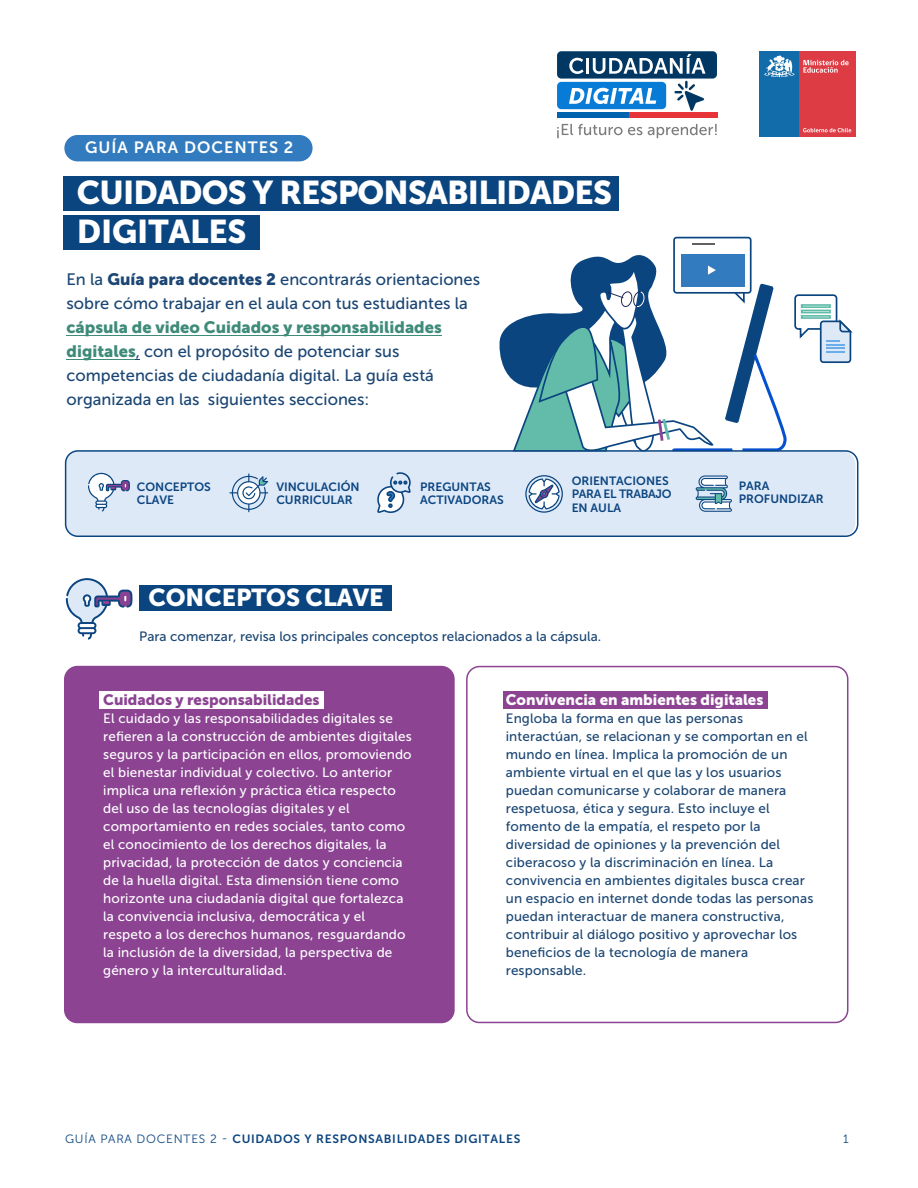
<style>
.page{position:relative;width:918px;height:1188px;background:#fff}
.page>*{position:absolute;margin:0;border:0;box-sizing:border-box;transform-origin:0 0}
.t1{font:32.85px/39.3px "Museo Sans 900";letter-spacing:-.025em;color:#fff}
.t2{font:24.3px "Museo Sans 900";letter-spacing:-.005em;color:#fff}
.t3{font:16.5px/24px "Museo Sans 500";color:#1b4673}
.t4{font:16.5px "Museo Sans 900";color:#3f8b7a}
.t5{font:16.35px "Museo Sans 700";letter-spacing:.06em;color:#fff}
.t6{font:15px "Museo Sans 900";color:#fff}
.t7{font:15px "Museo Sans 900";color:#8b4392}
.t8{font:13.5px/18px "Museo Sans 500";letter-spacing:.01em;color:#1b4673}
.t9{font:13.5px/18px "Museo Sans 500";letter-spacing:.01em;color:#fff}
.t10{font:12px/13.5px "Museo Sans 700";color:#0b4580}
.t11{font:12px "Museo Sans 700";letter-spacing:.06em;color:#0b4580}
.t12{font:12px "Museo Sans 300";color:#0b4580}
.s1{font-family:"Museo Sans 900"}
.s2{font-family:"Museo Sans 900";color:#3f8b7a}
.s3{font-family:"Museo Sans 300"}
</style>
<div class="page">
<div style="left:760px;top:51px;width:39px;height:86px;background:#126caa"></div>
<div style="left:799px;top:51px;width:57px;height:86px;background:#de3c45"></div>
<svg style="left:803px;top:128px;width:48px;height:4px"></svg>
<svg style="left:764px;top:55px;width:31px;height:22px"></svg>
<svg style="left:803px;top:60px;width:46px;height:13px"></svg>
<div style="left:557px;top:51px;width:160px;height:28px;background:#003863;border-radius:4px"></div>
<div style="left:557px;top:82px;width:109px;height:27px;background:#087bd7;border-radius:4px"></div>
<svg style="left:569px;top:58px;width:15px;height:16px"></svg>
<hr style="left:586px;top:58px;width:3px;height:16px;background:#fff">
<svg style="left:593px;top:54px;width:113px;height:20px"></svg>
<svg style="left:569px;top:88px;width:87px;height:16px"></svg>
<svg style="left:557px;top:124px;width:85px;height:14px"></svg>
<svg style="left:648px;top:124px;width:69px;height:14px"></svg>
<div style="left:557px;top:113px;width:72px;height:5px;background:#0063af"></div>
<div style="left:629px;top:113px;width:88px;height:5px;background:#e73439"></div>
<svg style="left:674px;top:81px;width:31px;height:30px"></svg>
<div style="left:65px;top:667px;width:389px;height:355px;background:#8b4392;border-radius:13px"></div>
<svg style="left:66px;top:578px;width:67px;height:62px"></svg>
<div style="left:64px;top:135px;width:249px;height:26px;background:#327bbe;border-radius:13px"></div>
<div style="left:64px;top:176px;width:555px;height:34px;background:#0b4580"></div>
<div style="left:64px;top:215px;width:196px;height:34px;background:#0b4580"></div>
<div style="left:139px;top:585px;width:253px;height:26px;background:#0b4580"></div>
<div style="left:64px;top:666px;width:391px;height:357px;border:2px solid #8b4392;border-radius:13px"></div>
<div style="left:466px;top:666px;width:382px;height:357px;border:2px solid #8b4392;border-radius:13px"></div>
<div style="left:673px;top:237px;width:79px;height:57px;border:2px solid #0b4580;border-radius:3px"></div>
<hr style="left:692px;top:243px;width:23px;height:2px;background:#606060">
<div style="left:66px;top:451px;width:789px;height:85px;background:#dee9f7;border-radius:13px"></div>
<svg style="left:88px;top:473px;width:42px;height:39px"></svg>
<div style="left:65px;top:450px;width:793px;height:87px;border:2px solid #0b4580;border-radius:12px"></div>
<svg style="left:229px;top:473px;width:39px;height:39px"></svg>
<svg style="left:377px;top:472px;width:34px;height:41px"></svg>
<svg style="left:498px;top:250px;width:357px;height:263px"></svg>
<div style="left:99px;top:692px;width:225px;height:17px;background:#fff"></div>
<div style="left:503px;top:692px;width:265px;height:17px;background:#8b4392"></div>
<hr style="left:67px;top:335px;width:375px;height:1px;background:#3f8b7a">
<hr style="left:67px;top:360px;width:69px;height:1px;background:#3f8b7a">
<p class="t5" style="left:85px;top:138px;width:210px">GUÍA PARA DOCENTES 2</p>
<h1 class="t1" style="left:77px;top:173px;width:537px">CUIDADOS Y RESPONSABILIDADES<br>DIGITALES</h1>
<p class="t3" style="left:67px;top:267px;width:415px">En la <span class="s1">Guía para docentes 2</span> encontrarás orientaciones sobre cómo trabajar en el aula con tus estudiantes la</p>
<p class="t4" style="left:67px;top:318px;width:377px">cápsula de video Cuidados y responsabilidades</p>
<p class="t3" style="left:67px;top:340px;width:369px"><span class="s2">digitales</span>, con el propósito de potenciar sus competencias de ciudadanía digital. La guía está organizada en las siguientes secciones:</p>
<p class="t10" style="left:137px;top:480px;width:76px">CONCEPTOS<br>CLAVE</p>
<p class="t10" style="left:276px;top:480px;width:85px">VINCULACIÓN<br>CURRICULAR</p>
<p class="t10" style="left:420px;top:480px;width:85px">PREGUNTAS<br>ACTIVADORAS</p>
<p class="t10" style="left:572px;top:474px;width:102px">ORIENTACIONES<br>PARA EL TRABAJO<br>EN AULA</p>
<p class="t10" style="left:739px;top:479px;width:86px">PARA<br>PROFUNDIZAR</p>
<h2 class="t2" style="left:148px;top:584px;width:237px">CONCEPTOS CLAVE</h2>
<p class="t8" style="left:139px;top:627px;width:464px">Para comenzar, revisa los principales conceptos relacionados a la cápsula.</p>
<p class="t7" style="left:103px;top:691px;width:218px">Cuidados y responsabilidades</p>
<p class="t9" style="left:103px;top:709px;width:310px">El cuidado y las responsabilidades digitales se refieren a la construcción de ambientes digitales seguros y la participación en ellos, promoviendo el bienestar individual y colectivo. Lo anterior implica una reflexión y práctica ética respecto del uso de las tecnologías digitales y el comportamiento en redes sociales, tanto como el conocimiento de los derechos digitales, la privacidad, la protección de datos y conciencia de la huella digital. Esta dimensión tiene como horizonte una ciudadanía digital que fortalezca la convivencia inclusiva, democrática y el respeto a los derechos humanos, resguardando la inclusión de la diversidad, la perspectiva de género y la interculturalidad.</p>
<p class="t6" style="left:506px;top:691px;width:259px">Convivencia en ambientes digitales</p>
<p class="t8" style="left:506px;top:709px;width:309px">Engloba la forma en que las personas interactúan, se relacionan y se comportan en el mundo en línea. Implica la promoción de un ambiente virtual en el que las y los usuarios puedan comunicarse y colaborar de manera respetuosa, ética y segura. Esto incluye el fomento de la empatía, el respeto por la diversidad de opiniones y la prevención del ciberacoso y la discriminación en línea. La convivencia en ambientes digitales busca crear un espacio en internet donde todas las personas puedan interactuar de manera constructiva, contribuir al diálogo positivo y aprovechar los beneficios de la tecnología de manera responsable.</p>
<p class="t11" style="left:65px;top:1132px;width:457px"><span class="s3">GUÍA PARA DOCENTES 2 -</span> CUIDADOS Y RESPONSABILIDADES DIGITALES</p>
<p class="t12" style="left:843px;top:1132px;width:7px">1</p>
</div>
